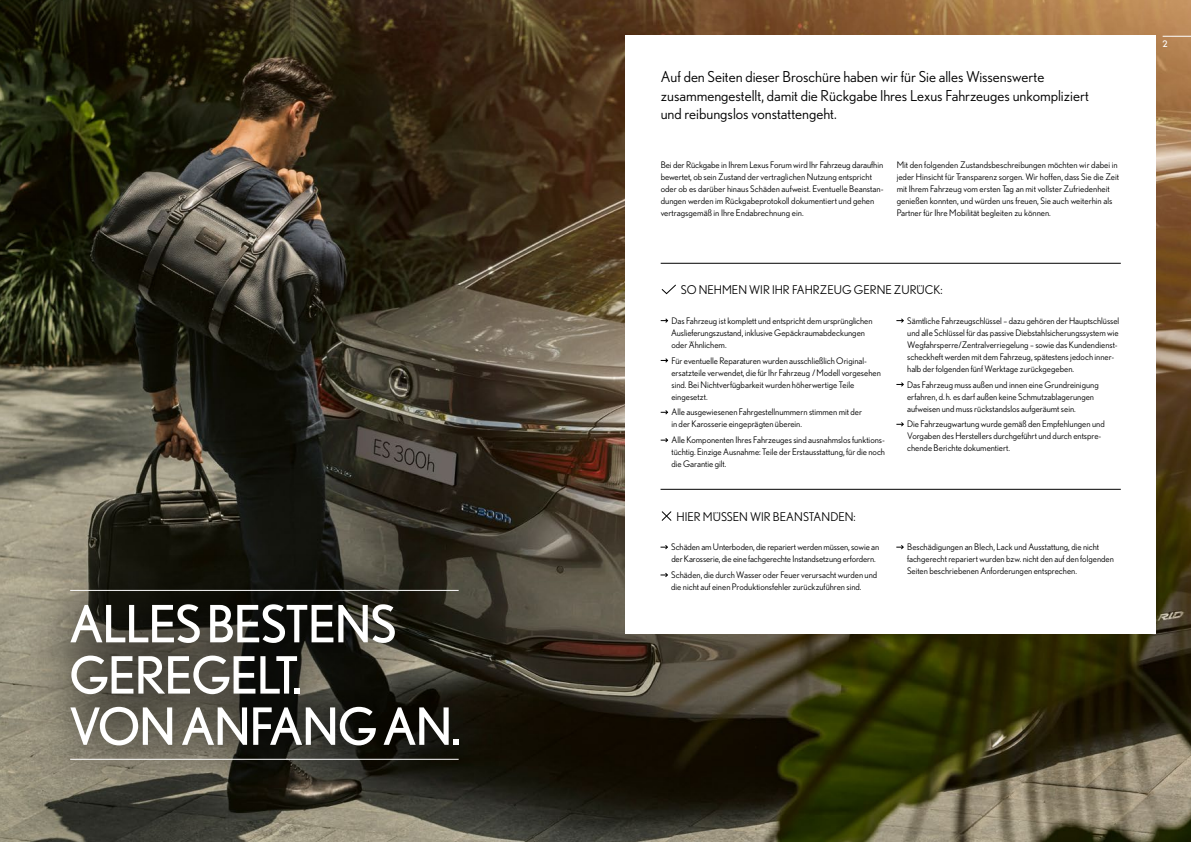
<style>
.page{position:relative;width:1191px;height:842px;background:#fff}
.page>*{position:absolute;margin:0;border:0;box-sizing:border-box;transform-origin:0 0}
.t1{font:51.2px/51.2px "Nobel";letter-spacing:-.03em;color:#fff}
.t2{font:15px/18.4px "Nobel";color:#000}
.t3{font:12px "Nobel";color:#000}
.t4{font:9px/12px "Nobel";color:#000}
.t5{font:9px "Nobel";color:#fff}
</style>
<div class="page">
<img style="left:0;top:0;width:1191px;height:842px">
<div style="left:625px;top:35px;width:530px;height:599px;background:#fff"></div>
<div style="left:20px;top:552px;width:488px;height:245px;background:#000;opacity:.8"></div>
<svg style="left:660px;top:318px;width:8px;height:5px"></svg>
<svg style="left:660px;top:358px;width:8px;height:5px"></svg>
<svg style="left:660px;top:410px;width:8px;height:5px"></svg>
<svg style="left:660px;top:438px;width:8px;height:5px"></svg>
<svg style="left:896px;top:318px;width:8px;height:5px"></svg>
<svg style="left:896px;top:382px;width:8px;height:5px"></svg>
<svg style="left:896px;top:422px;width:8px;height:5px"></svg>
<svg style="left:660px;top:545px;width:8px;height:5px"></svg>
<svg style="left:660px;top:573px;width:8px;height:4px"></svg>
<svg style="left:896px;top:545px;width:8px;height:5px"></svg>
<svg style="left:661px;top:284px;width:15px;height:10px"></svg>
<svg style="left:661px;top:511px;width:11px;height:10px"></svg>
<svg style="left:1162px;top:36px;width:29px;height:1px"></svg>
<hr style="left:660px;top:263px;width:460px;height:1px;background:#000">
<hr style="left:660px;top:489px;width:460px;height:1px;background:#000">
<hr style="left:70px;top:590px;width:389px;height:1px;background:#fff">
<hr style="left:70px;top:759px;width:389px;height:1px;background:#fff">
<h1 class="t1" style="left:69px;top:598px;width:393px">ALLES BESTENS<br>GEREGELT.<br>VON ANFANG AN.</h1>
<h2 class="t2" style="left:660px;top:68px;width:430px">Auf den Seiten dieser Broschüre haben wir für Sie alles Wissenswerte zusammengestellt, damit die Rückgabe Ihres Lexus Fahrzeuges unkompliziert und reibungslos vonstattengeht.</h2>
<p class="t4" style="left:660px;top:159px;width:224px">Bei der Rückgabe in Ihrem Lexus Forum wird Ihr Fahrzeug daraufhin bewertet, ob sein Zustand der vertraglichen Nutzung entspricht oder ob es darüber hinaus Schäden aufweist. Eventuelle Beanstan&shy;dungen werden im Rückgabeprotokoll dokumentiert und gehen vertragsgemäß in Ihre Endabrechnung ein.</p>
<p class="t4" style="left:896px;top:159px;width:224px">Mit den folgenden Zustandsbeschreibungen möchten wir dabei in jeder Hinsicht für Transparenz sorgen. Wir hoffen, dass Sie die Zeit mit Ihrem Fahrzeug vom ersten Tag an mit vollster Zufriedenheit genießen konnten, und würden uns freuen, Sie auch weiterhin als Partner für Ihre Mobilität begleiten zu können.</p>
<h3 class="t3" style="left:681px;top:283px;width:263px">SO NEHMEN WIR IHR FAHRZEUG GERNE ZURÜCK:</h3>
<p class="t4" style="left:671px;top:314px;width:203px">Das Fahrzeug ist komplett und entspricht dem ursprünglichen<br>Auslieferungszustand, inklusive Gepäckraumabdeckungen oder Ähnlichem.</p>
<p class="t4" style="left:671px;top:354px;width:211px">Für eventuelle Reparaturen wurden ausschließlich Original&shy;ersatzteile verwendet, die für Ihr Fahrzeug /Modell vorgesehen sind. Bei Nichtverfügbarkeit wurden höherwertige Teile eingesetzt.</p>
<p class="t4" style="left:671px;top:406px;width:192px">Alle ausgewiesenen Fahrgestellnummern stimmen mit der in der Karosserie eingeprägten überein.</p>
<p class="t4" style="left:671px;top:434px;width:215px;text-align:justify">Alle Komponenten Ihres Fahrzeuges sind ausnahmslos funktions&shy;tüchtig. Einzige Ausnahme: Teile der Erstausstattung, für die noch die Garantie gilt.</p>
<h3 class="t3" style="left:676px;top:510px;width:181px">HIER MÜSSEN WIR BEANSTANDEN:</h3>
<p class="t4" style="left:671px;top:541px;width:209px">Schäden am Unterboden, die repariert werden müssen, sowie an der Karosserie, die eine fachgerechte Instandsetzung erfordern.</p>
<p class="t4" style="left:671px;top:569px;width:207px">Schäden, die durch Wasser oder Feuer verursacht wurden und die nicht auf einen Produktionsfehler zurückzuführen sind.</p>
<p class="t4" style="left:907px;top:314px;width:213px">Sämtliche Fahrzeugschlüssel – dazu gehören der Hauptschlüssel und alle Schlüssel für das passive Diebstahlsicherungssystem wie Wegfahrsperre/Zentralverriegelung – sowie das Kundendienst&shy;scheckheft werden mit dem Fahrzeug, spätestens jedoch inner&shy;halb der folgenden fünf Werktage zurückgegeben.</p>
<p class="t4" style="left:907px;top:378px;width:193px">Das Fahrzeug muss außen und innen eine Grundreinigung erfahren, d.h. es darf außen keine Schmutzablagerungen aufweisen und muss rückstandslos aufgeräumt sein.</p>
<p class="t4" style="left:907px;top:418px;width:199px">Die Fahrzeugwartung wurde gemäß den Empfehlungen und<br>Vorgaben des Herstellers durchgeführt und durch entspre&shy;chende Berichte dokumentiert.</p>
<p class="t4" style="left:907px;top:541px;width:208px">Beschädigungen an Blech, Lack und Ausstattung, die nicht fachgerecht repariert wurden bzw. nicht den auf den folgenden<br>Seiten beschriebenen Anforderungen entsprechen.</p>
<p class="t5" style="left:1162px;top:38px;width:7px">2</p>
</div>
